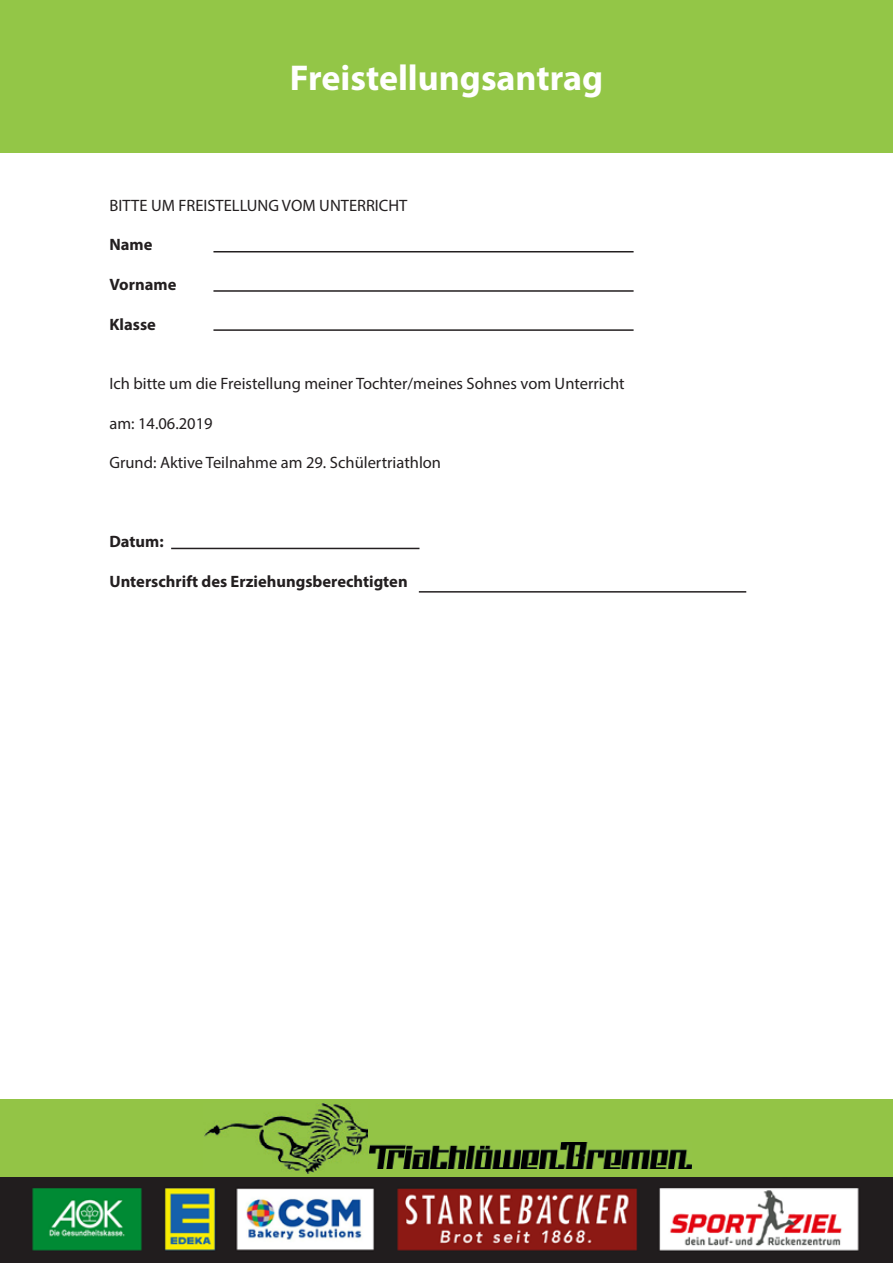
<style>
.page{position:relative;width:893px;height:1263px;background:#fff}
.page>*{position:absolute;margin:0;border:0;box-sizing:border-box;transform-origin:0 0}
.t1{font:700 36px "Myriad Pro";color:#fff}
.t2{font:16.5px "Myriad Pro";color:#231f20}
.t3{font:700 16.5px "Myriad Pro";color:#231f20}
</style>
<div class="page">
<div style="left:0;top:0;width:893px;height:153px;background:#93c647"></div>
<div style="left:0;top:1099px;width:893px;height:78px;background:#93c446"></div>
<img style="left:204px;top:1104px;width:164px;height:69px">
<img style="left:370px;top:1142px;width:322px;height:26px">
<img style="left:0;top:1178px;width:893px;height:85px">
<hr style="left:213px;top:251px;width:421px;height:1px;background:#231f20">
<hr style="left:213px;top:290px;width:421px;height:2px;background:#231f20">
<hr style="left:213px;top:329px;width:421px;height:2px;background:#231f20">
<hr style="left:419px;top:591px;width:327px;height:2px;background:#231f20">
<hr style="left:171px;top:548px;width:248px;height:1px;background:#231f20">
<p class="t1" style="left:290px;top:54px;width:315px">Freistellungsantrag</p>
<p class="t2" style="left:109px;top:195px;width:299px">BITTE UM FREISTELLUNG VOM UNTERRICHT</p>
<p class="t3" style="left:109px;top:234px;width:44px">Name</p>
<p class="t3" style="left:109px;top:274px;width:68px">Vorname</p>
<p class="t3" style="left:109px;top:313px;width:48px">Klasse</p>
<p class="t2" style="left:109px;top:373px;width:517px">Ich bitte um die Freistellung meiner Tochter/meines Sohnes vom Unterricht</p>
<p class="t2" style="left:109px;top:413px;width:105px">am: 14.06.2019</p>
<p class="t2" style="left:109px;top:452px;width:333px">Grund: Aktive Teilnahme am 29. Schülertriathlon</p>
<p class="t3" style="left:109px;top:531px;width:56px">Datum:</p>
<p class="t3" style="left:109px;top:571px;width:300px">Unterschrift des Erziehungsberechtigten</p>
</div>
